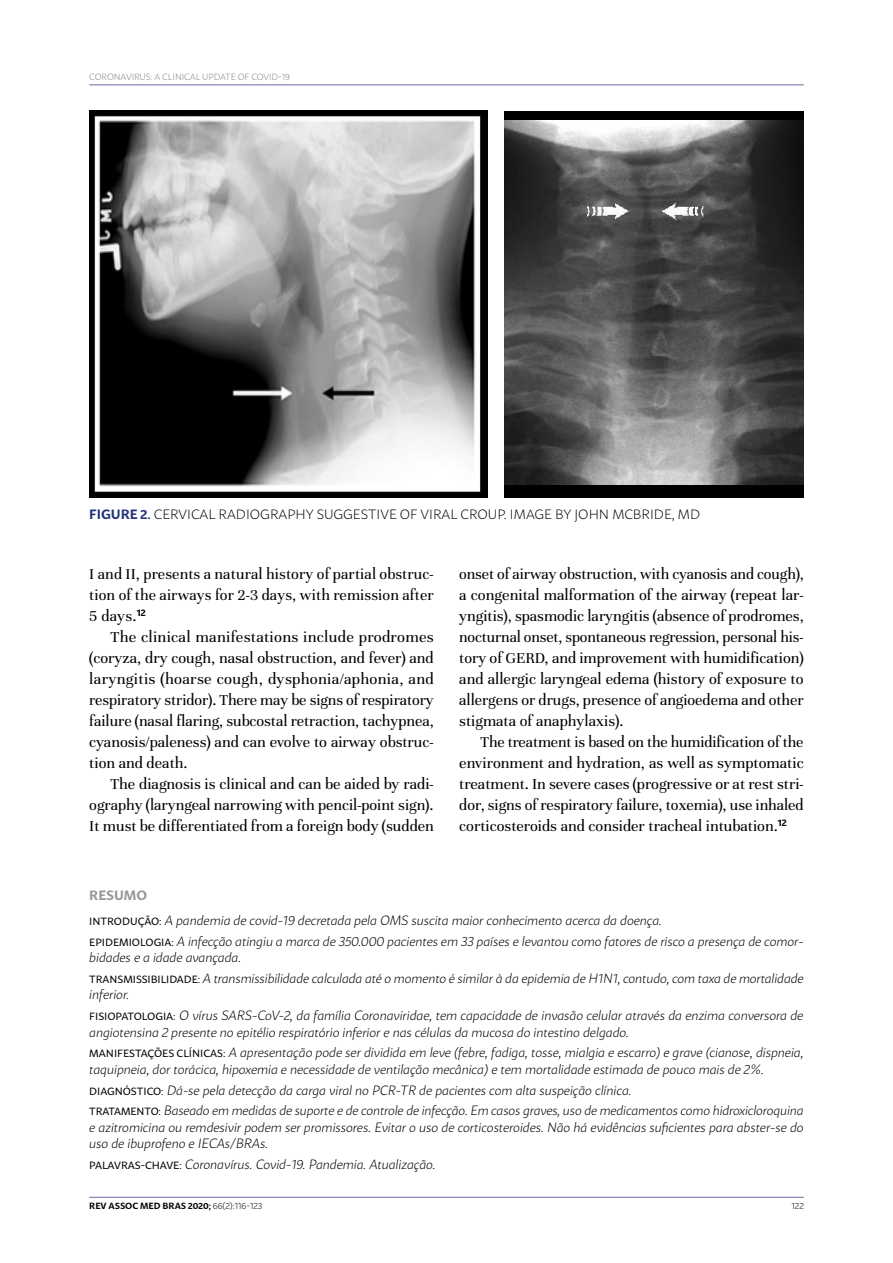
<style>
.page{position:relative;width:893px;height:1263px;background:#fff}
.page>*{position:absolute;margin:0;border:0;box-sizing:border-box;transform-origin:0 0}
.t1{font:16.5px/21px "Unna";color:#000;text-align:justify}
.t2{font:italic 200 13.5px/16.5px "Mato Sans";color:#000}
.t3{font:200 13.5px "Mato Sans";color:#000}
.t4{font:200 9px "Mato Sans";letter-spacing:-.01em;color:#808285}
.t5{font:600 9px "Mato Sans";color:#000}
.t6{font:200 9px "Mato Sans";color:#000}
.s1{font-weight:600;color:#1e3278}
.s2{font-weight:600;font-style:normal;color:#939598}
.s3{font-weight:400;font-style:normal;font-size:10.5px}
.s4{font-weight:200}
</style>
<div class="page">
<hr style="left:89px;top:85px;width:715px;height:1px;background:#696c9f">
<hr style="left:89px;top:1197px;width:715px;height:1px;background:#696c9f">
<div style="left:505px;top:111px;width:299px;height:386px;background:#000"></div>
<img style="left:505px;top:121px;width:299px;height:364px">
<img style="left:89px;top:111px;width:398px;height:386px">
<p class="t4" style="left:89px;top:68px;width:12px">CORONAVIRUS</p>
<p class="t4" style="left:151px;top:68px;width:28px">: A CLINICA</p>
<p class="t4" style="left:196px;top:68px;width:13px">L UPDATE</p>
<p class="t4" style="left:238px;top:68px;width:26px">OF COVID</p>
<p class="t4" style="left:278px;top:68px;width:13px">-19</p>
<p class="t3" style="left:89px;top:502px;width:612px"><span class="s1">FIGURE 2.</span> CERVICAL RADIOGRAPHY SUGGESTIVE OF VIRAL CROUP. IMAGE BY JOHN MCBRIDE, MD</p>
<p class="t1" style="left:89px;top:563px;width:346px">I and II, presents a natural history of partial obstruc&shy;tion of the airways for 2-3 days, with remission after 5 days.<sup>12</sup></p>
<p class="t1" style="left:89px;top:626px;width:346px;text-indent:21px">The clinical manifestations include prodromes (coryza, dry cough, nasal obstruction, and fever) and laryngitis (hoarse cough, dysphonia/aphonia, and respiratory stridor). There may be signs of respiratory failure (nasal flaring, subcostal retraction, tachypnea, cyanosis/paleness) and can evolve to airway obstruc&shy;tion and death.</p>
<p class="t1" style="left:89px;top:773px;width:346px;text-indent:21px">The diagnosis is clinical and can be aided by radi&shy;ography (laryngeal narrowing with pencil-point sign).<br>It must be differentiated from a foreign body (sudden</p>
<p class="t1" style="left:459px;top:563px;width:346px">onset of airway obstruction, with cyanosis and cough), a congenital malformation of the airway (repeat lar&shy;yngitis), spasmodic laryngitis (absence of prodromes, nocturnal onset, spontaneous regression, personal his&shy;tory of GERD, and improvement with humidification) and allergic laryngeal edema (history of exposure to allergens or drugs, presence of angioedema and other stigmata of anaphylaxis).</p>
<p class="t1" style="left:459px;top:731px;width:346px;text-indent:21px">The treatment is based on the humidification of the environment and hydration, as well as symptomatic treatment. In severe cases (progressive or at rest stri&shy;dor, signs of respiratory failure, toxemia), use inhaled corticosteroids and consider tracheal intubation.<sup>12</sup></p>
<p class="t2" style="left:89px;top:881px;width:574px;line-height:25px"><span class="s2">RESUMO<br></span><span class="s3">INTRODUÇÃO:</span> A pandemia de covid-19 decretada pela OMS suscita maior conhecimento acerca da doença.</p>
<p class="t2" style="left:89px;top:931px;width:716px"><span class="s3">EPIDEMIOLOGIA:</span> A infecção atingiu a marca de 350.000 pacientes em 33 países e levantou como fatores de risco a presença de comor&shy;bidades e a idade avançada.</p>
<p class="t2" style="left:89px;top:968px;width:716px"><span class="s3">TRANSMISSIBILIDADE:</span> A transmissibilidade calculada até o momento é similar à da epidemia de H1N1, contudo, com taxa de mortalidade inferior.</p>
<p class="t2" style="left:89px;top:1005px;width:716px"><span class="s3">FISIOPATOLOGIA:</span> O vírus SARS-CoV-2, da família Coronaviridae, tem capacidade de invasão celular através da enzima conversora de angiotensina 2 presente no epitélio respiratório inferior e nas células da mucosa do intestino delgado.</p>
<p class="t2" style="left:89px;top:1042px;width:716px"><span class="s3">MANIFESTAÇÕES CLÍNICAS:</span> A apresentação pode ser dividida em leve (febre, fadiga, tosse, mialgia e escarro) e grave (cianose, dispneia, taquipneia, dor torácica, hipoxemia e necessidade de ventilação mecânica) e tem mortalidade estimada de pouco mais de 2%.</p>
<p class="t2" style="left:89px;top:1078px;width:716px;line-height:20.7px"><span class="s3">DIAGNÓSTICO:</span> Dá-se pela detecção da carga viral no PCR-TR de pacientes com alta suspeição clínica.<br><span class="s3">TRATAMENTO:</span> Baseado em medidas de suporte e de controle de infecção. Em casos graves, uso de medicamentos como hidroxicloroquina</p>
<p class="t2" style="left:89px;top:1117px;width:716px">e azitromicina ou remdesivir podem ser promissores. Evitar o uso de corticosteroides. Não há evidências suficientes para abster-se do uso de ibuprofeno e IECAs/BRAs.</p>
<p class="t2" style="left:89px;top:1154px;width:348px"><span class="s3">PALAVRAS-CHAVE:</span> Coronavírus. Covid-19. Pandemia. Atualização.</p>
<p class="t5" style="left:89px;top:1198px;width:175px">REV ASSOC MED BRAS 2020; <span class="s4">66(2):116-123</span></p>
<p class="t6" style="left:792px;top:1198px;width:14px">122</p>
</div>
